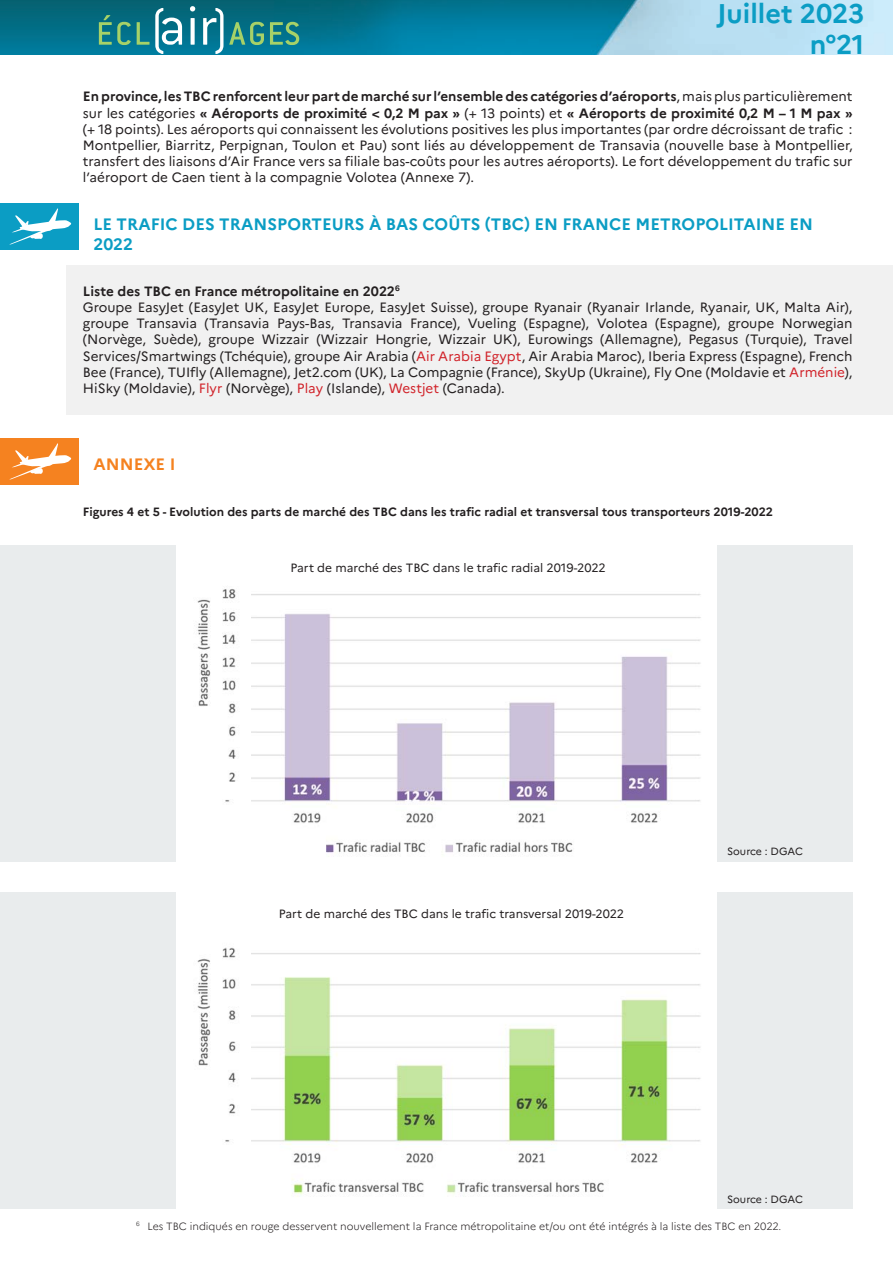
<style>
.page{position:relative;width:893px;height:1263px;background:#fff}
.page>*{position:absolute;margin:0;border:0;box-sizing:border-box;transform-origin:0 0}
.t1{font:700 27px/31.5px "Marianne";color:#0b9dc4;text-align:right}
.t2{font:700 16.5px/19.8px "Marianne";color:#0b9dc4}
.t3{font:700 16.5px "Marianne";color:#f58220}
.t4{font:13.5px/16.2px "Marianne";color:#231f20;text-align:justify}
.t5{font:700 13.5px "Marianne";color:#231f20}
.t6{font:700 12px "Marianne";color:#231f20}
.t7{font:12px "Marianne";color:#231f20}
.t8{font:300 10.5px "Marianne";color:#231f20}
.t9{font:10.5px "Marianne";letter-spacing:-.01em;color:#231f20}
.s1{font-weight:700}
.s2{color:#d1232a}
</style>
<div class="page">
<div style="left:66px;top:265px;width:827px;height:150px;background:#f1f1f1"></div>
<div style="left:0;top:203px;width:79px;height:47px;background:#0b9dc4"></div>
<svg style="left:10px;top:208px;width:61px;height:36px"></svg>
<div style="left:0;top:438px;width:79px;height:47px;background:#f58220"></div>
<svg style="left:10px;top:443px;width:61px;height:36px"></svg>
<div style="left:0;top:545px;width:853px;height:317px;background:#e9eced"></div>
<div style="left:0;top:892px;width:853px;height:317px;background:#e9eced"></div>
<img style="left:176px;top:545px;width:540px;height:317px">
<img style="left:176px;top:892px;width:540px;height:317px">
<img style="left:0;top:0;width:893px;height:54px">
<svg style="left:99px;top:15px;width:32px;height:30px"></svg>
<svg style="left:137px;top:22px;width:12px;height:23px"></svg>
<svg style="left:155px;top:8px;width:27px;height:46px"></svg>
<svg style="left:190px;top:6px;width:5px;height:39px"></svg>
<svg style="left:203px;top:8px;width:20px;height:46px"></svg>
<svg style="left:229px;top:22px;width:35px;height:23px"></svg>
<svg style="left:270px;top:22px;width:29px;height:23px"></svg>
<div style="left:228px;top:553px;width:438px;height:33px;background:#fff"></div>
<div style="left:247px;top:892px;width:419px;height:40px;background:#fff"></div>
<p class="t1" style="left:717px;top:-3px;width:149px">Juillet 2023 n°21</p>
<p class="t4" style="left:83px;top:88px;width:771px"><span class="s1">En province, les TBC renforcent leur part de marché sur l’ensemble des catégories d’aéroports</span>, mais plus particulièrement sur les catégories <span class="s1">« Aéroports de proximité &lt; 0,2 M pax »</span> (+ 13 points) et <span class="s1">« Aéroports de proximité 0,2 M – 1 M pax » </span>(+ 18 points). Les aéroports qui connaissent les évolutions positives les plus importantes (par ordre décroissant de trafic :<br>Montpellier, Biarritz, Perpignan, Toulon et Pau) sont liés au développement de Transavia (nouvelle base à Montpellier, transfert des liaisons d’Air France vers sa filiale bas-coûts pour les autres aéroports). Le fort développement du trafic sur l’aéroport de Caen tient à la compagnie Volotea (Annexe 7).</p>
<p class="t2" style="left:94px;top:214px;width:721px">LE TRAFIC DES TRANSPORTEURS À BAS COÛTS (TBC) EN FRANCE METROPOLITAINE EN<br>2022</p>
<p class="t5" style="left:83px;top:283px;width:318px">Liste des TBC en France métropolitaine en 2022<sup>6</sup></p>
<p class="t4" style="left:83px;top:299px;width:771px">Groupe EasyJet (EasyJet UK, EasyJet Europe, EasyJet Suisse), groupe Ryanair (Ryanair Irlande, Ryanair, UK, Malta Air), groupe Transavia (Transavia Pays-Bas, Transavia France), Vueling (Espagne), Volotea (Espagne), groupe Norwegian (Norvège, Suède), groupe Wizzair (Wizzair Hongrie, Wizzair UK), Eurowings (Allemagne), Pegasus (Turquie), Travel Services/Smartwings (Tchéquie), groupe Air Arabia (<span class="s2">Air Arabia Egypt</span>, Air Arabia Maroc), Iberia Express (Espagne), French Bee (France), TUIfly (Allemagne), Jet2.com (UK), La Compagnie (France), SkyUp (Ukraine), Fly One (Moldavie et <span class="s2">Arménie</span>), HiSky (Moldavie), <span class="s2">Flyr</span> (Norvège), <span class="s2">Play</span> (Islande), <span class="s2">Westjet</span> (Canada).</p>
<p class="t3" style="left:94px;top:454px;width:83px">ANNEXE I</p>
<p class="t6" style="left:83px;top:504px;width:692px">Figures 4 et 5 - Evolution des parts de marché des TBC dans les trafic radial et transversal tous transporteurs 2019-2022</p>
<p class="t7" style="left:291px;top:561px;width:317px">Part de marché des TBC dans le trafic radial 2019-2022</p>
<p class="t7" style="left:279px;top:906px;width:347px">Part de marché des TBC dans le trafic transversal 2019-2022</p>
<p class="t9" style="left:727px;top:845px;width:77px">Source : DGAC</p>
<p class="t9" style="left:727px;top:1193px;width:77px">Source : DGAC</p>
<p class="t8" style="left:136px;top:1219px;width:647px"><sup>6</sup> Les TBC indiqués en rouge desservent nouvellement la France métropolitaine et/ou ont été intégrés à la liste des TBC en 2022.</p>
</div>
